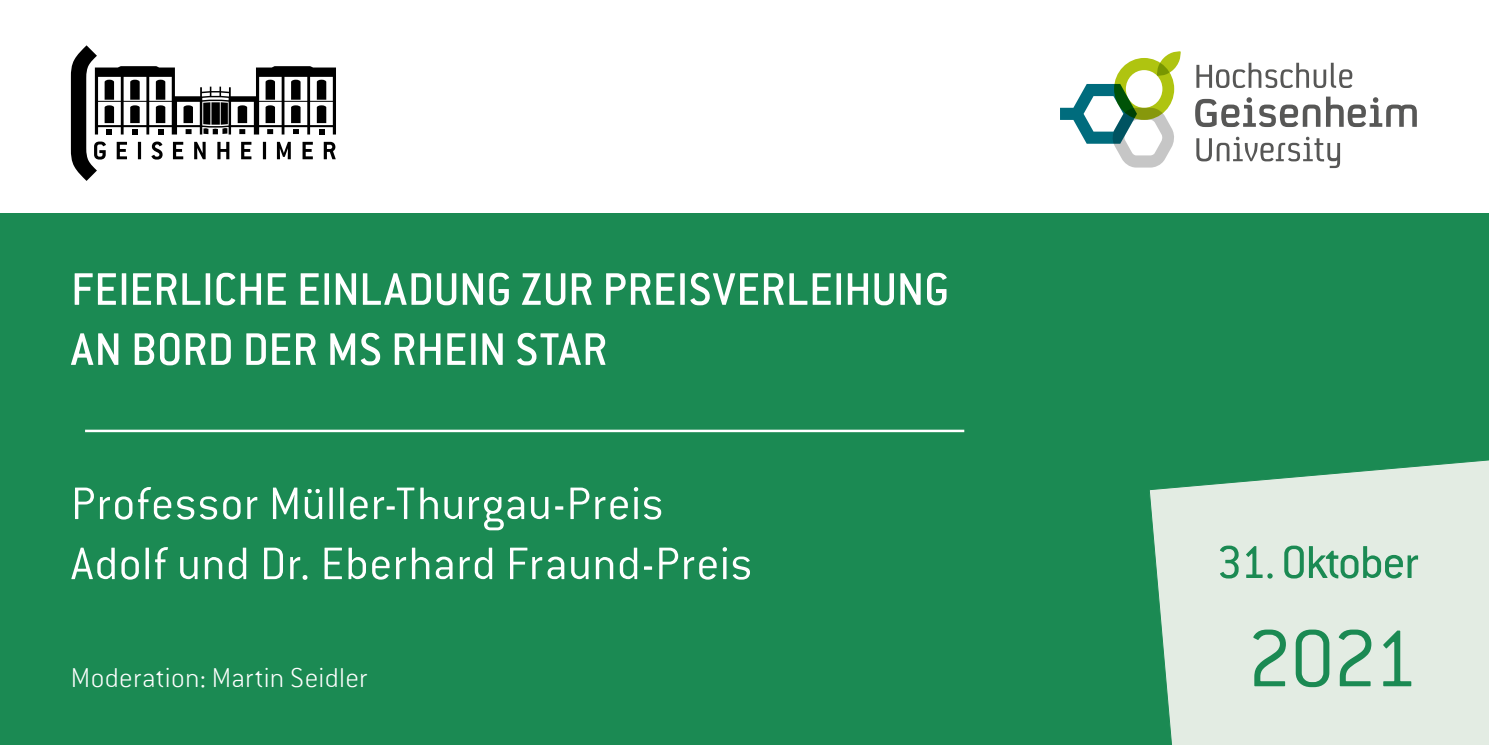
<style>
.page{position:relative;width:1489px;height:745px;background:#fff}
.page>*{position:absolute;margin:0;border:0;box-sizing:border-box;transform-origin:0 0}
.t1{font:300 88.5px "Conduit ITC Pro";color:#1b8a53}
.t2{font:50.5px "Conduit ITC Pro";letter-spacing:-.025em;color:#1b8a53}
.t3{font:300 50px/60px "Conduit ITC Pro";letter-spacing:.01em;color:#fff}
.t4{font:500 50px/60px "Conduit ITC Pro";letter-spacing:-.005em;color:#fff}
.t5{font:200 30px "Conduit ITC Pro";letter-spacing:.01em;color:#fff}
</style>
<div class="page">
<div style="left:0;top:0;width:1488px;height:744px;background:#1b8a53"></div>
<div style="left:0;top:0;width:1488px;height:213px;background:#fff"></div>
<svg style="left:1149px;top:460px;width:339px;height:284px;background:#d1e3d6"></svg>
<svg style="left:1060px;top:51px;width:121px;height:116px"></svg>
<svg style="left:1196px;top:63px;width:156px;height:25px"></svg>
<svg style="left:1195px;top:96px;width:221px;height:31px"></svg>
<svg style="left:1196px;top:137px;width:143px;height:31px"></svg>
<svg style="left:71px;top:45px;width:265px;height:136px"></svg>
<hr style="left:85px;top:429px;width:879px;height:3px;background:#fff">
<p class="t4" style="left:71px;top:259px;width:880px">FEIERLICHE EINLADUNG ZUR PREISVERLEIHUNG<br>AN BORD DER MS RHEIN STAR</p>
<p class="t3" style="left:71px;top:473px;width:683px">Professor Müller-Thurgau-Preis<br>Adolf und Dr. Eberhard Fraund-Preis</p>
<p class="t5" style="left:71px;top:661px;width:298px">Moderation: Martin Seidler</p>
<p class="t2" style="left:1216px;top:534px;width:203px">31. Oktober</p>
<h1 class="t1" style="left:1246px;top:610px;width:172px">2021</h1>
</div>
